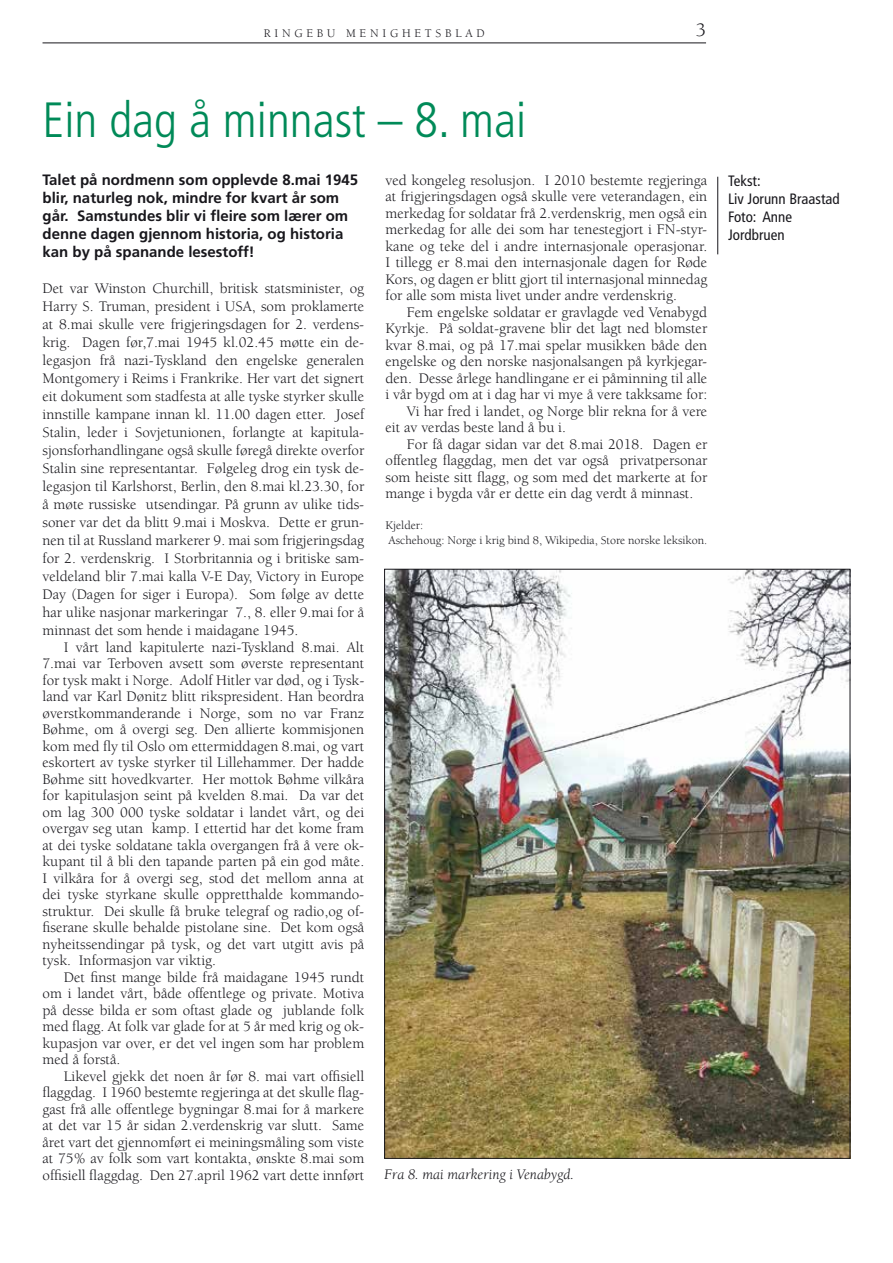
<style>
.page{position:relative;width:893px;height:1263px;background:#fff}
.page>*{position:absolute;margin:0;border:0;box-sizing:border-box;transform-origin:0 0}
.t1{font:300 condensed 49.5px "Frutiger";color:#008a58}
.t2{font:19.5px "Berkeley";color:#18171c}
.t3{font:15px/16.5px "Berkeley";color:#18171c;text-align:justify}
.t4{font:700 15px/18px "Frutiger";color:#18171c}
.t5{font:condensed 15px/18px "Frutiger";color:#18171c}
.t6{font:italic 15px "Berkeley";color:#18171c}
.t7{font:12px/14.4px "Berkeley";color:#18171c}
</style>
<div class="page">
<hr style="left:43px;top:43px;width:663px;height:1px;background:#18171c">
<hr style="left:717px;top:177px;width:1px;height:77px;background:#18171c">
<img style="left:386px;top:571px;width:462px;height:586px">
<p class="t7" style="left:264px;top:26px;width:222px">R I N G E B U M E N I G H E T S B L A D</p>
<h2 class="t2" style="left:696px;top:19px;width:12px">3</h2>
<h1 class="t1" style="left:43px;top:92px;width:485px">Ein dag å minnast – 8. mai</h1>
<p class="t4" style="left:43px;top:171px;width:317px">Talet på nordmenn som opplevde 8.mai 1945 blir, naturleg nok, mindre for kvart år som går. Samstundes blir vi fleire som lærer om denne dagen gjennom historia, og historia kan by på spanande lesestoff!</p>
<p class="t3" style="left:43px;top:280px;width:323px;line-height:18px">Det var Winston Churchill, britisk statsminister, og Harry S. Truman, president i USA, som proklamerte at 8.mai skulle vere frigjeringsdagen for 2. verdens&shy;krig. Dagen før,7.mai 1945 kl.02.45 møtte ein de&shy;legasjon frå nazi-Tyskland den engelske generalen Montgomery i Reims i Frankrike. Her vart det signert eit dokument som stadfesta at alle tyske styrker skulle innstille kampane innan kl. 11.00 dagen etter. Josef Stalin, leder i Sovjetunionen, forlangte at kapitula&shy;sjonsforhandlingane også skulle føregå direkte overfor Stalin sine representantar. Følgeleg drog ein tysk de&shy;legasjon til Karlshorst, Berlin, den 8.mai kl.23.30, for å møte russiske utsendingar. På grunn av ulike tids&shy;soner var det da blitt 9.mai i Moskva. Dette er grun&shy;nen til at Russland markerer 9. mai som frigjeringsdag for 2. verdenskrig. I Storbritannia og i britiske sam&shy;veldeland blir 7.mai kalla V-E Day, Victory in Europe Day (Dagen for siger i Europa). Som følge av dette har ulike nasjonar markeringar 7., 8. eller 9.mai for å minnast det som hende i maidagane 1945.</p>
<p class="t3" style="left:43px;top:639px;width:323px;text-indent:21px">I vårt land kapitulerte nazi-Tyskland 8.mai. Alt 7.mai var Terboven avsett som øverste representant for tysk makt i Norge. Adolf Hitler var død, og i Tysk&shy;land var Karl Dønitz blitt rikspresident. Han beordra øverstkommanderande i Norge, som no var Franz Bøhme, om å overgi seg. Den allierte kommisjonen kom med fly til Oslo om ettermiddagen 8.mai, og vart eskortert av tyske styrker til Lillehammer. Der hadde Bøhme sitt hovedkvarter. Her mottok Bøhme vilkåra for kapitulasjon seint på kvelden 8.mai. Da var det om lag 300 000 tyske soldatar i landet vårt, og dei overgav seg utan kamp. I ettertid har det kome fram at dei tyske soldatane takla overgangen frå å vere ok&shy;kupant til å bli den tapande parten på ein god måte.<br>I vilkåra for å overgi seg, stod det mellom anna at dei tyske styrkane skulle oppretthalde kommando&shy;struktur. Dei skulle få bruke telegraf og radio,og of&shy;fiserane skulle behalde pistolane sine. Det kom også nyheitssendingar på tysk, og det vart utgitt avis på tysk. Informasjon var viktig.</p>
<p class="t3" style="left:43px;top:969px;width:323px;text-indent:21px">Det finst mange bilde frå maidagane 1945 rundt om i landet vårt, både offentlege og private. Motiva på desse bilda er som oftast glade og jublande folk med flagg. At folk var glade for at 5 år med krig og ok&shy;kupasjon var over, er det vel ingen som har problem med å forstå.</p>
<p class="t3" style="left:43px;top:1068px;width:323px;text-indent:21px">Likevel gjekk det noen år før 8. mai vart offisiell flaggdag. I 1960 bestemte regjeringa at det skulle flag&shy;gast frå alle offentlege bygningar 8.mai for å markere at det var 15 år sidan 2.verdenskrig var slutt. Same året vart det gjennomført ei meiningsmåling som viste at 75% av folk som vart kontakta, ønskte 8.mai som offisiell flaggdag. Den 27.april 1962 vart dette innført</p>
<p class="t3" style="left:386px;top:172px;width:323px">ved kongeleg resolusjon. I 2010 bestemte regjeringa at frigjeringsdagen også skulle vere veterandagen, ein merkedag for soldatar frå 2.verdenskrig, men også ein merkedag for alle dei som har tenestegjort i FN-styr&shy;kane og teke del i andre internasjonale operasjonar.<br>I tillegg er 8.mai den internasjonale dagen for Røde Kors, og dagen er blitt gjort til internasjonal minnedag for alle som mista livet under andre verdenskrig.</p>
<p class="t3" style="left:407px;top:304px;width:302px">Fem engelske soldatar er gravlagde ved Venabygd</p>
<p class="t3" style="left:386px;top:321px;width:323px">Kyrkje. På soldat-gravene blir det lagt ned blomster</p>
<p class="t3" style="left:386px;top:337px;width:323px">kvar 8.mai, og på 17.mai spelar musikken både den</p>
<p class="t3" style="left:386px;top:354px;width:323px">engelske og den norske nasjonalsangen på kyrkjegar-</p>
<p class="t3" style="left:386px;top:370px;width:323px">den. Desse årlege handlingane er ei påminning til alle</p>
<p class="t3" style="left:386px;top:387px;width:323px">i vår bygd om at i dag har vi mye å vere takksame for:</p>
<p class="t3" style="left:407px;top:403px;width:302px">Vi har fred i landet, og Norge blir rekna for å vere</p>
<p class="t3" style="left:386px;top:420px;width:182px">eit av verdas beste land å bu i.</p>
<p class="t3" style="left:407px;top:436px;width:302px">For få dagar sidan var det 8.mai 2018. Dagen er</p>
<p class="t3" style="left:386px;top:453px;width:323px">offentleg flaggdag, men det var også privatpersonar</p>
<p class="t3" style="left:386px;top:469px;width:323px">som heiste sitt flagg, og som med det markerte at for</p>
<p class="t3" style="left:386px;top:486px;width:309px">mange i bygda vår er dette ein dag verdt å minnast.</p>
<p class="t7" style="left:386px;top:519px;width:323px">Kjelder:<br>Aschehoug: Norge i krig bind 8, Wikipedia, Store norske leksikon.</p>
<p class="t6" style="left:384px;top:1166px;width:191px">Fra 8. mai markering i Venabygd.</p>
<p class="t5" style="left:728px;top:172px;width:113px">Tekst:<br>Liv Jorunn Braastad<br>Foto: Anne<br>Jordbruen</p>
</div>
